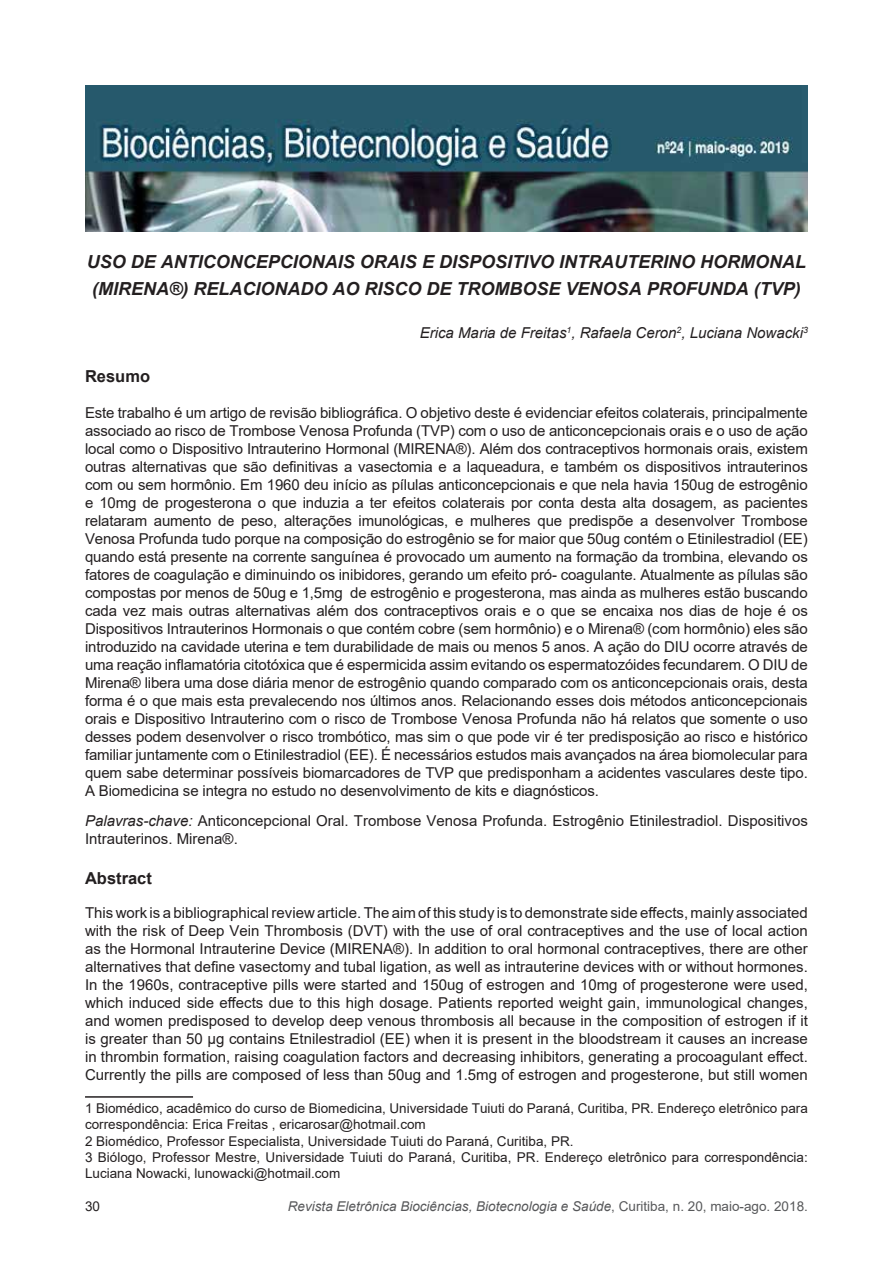
<style>
.page{position:relative;width:893px;height:1263px;background:#fff}
.page>*{position:absolute;margin:0;border:0;box-sizing:border-box;transform-origin:0 0}
.t1{font:italic 700 18px/27px "Arial";color:#231f20}
.t2{font:700 16.5px "Arial";color:#231f20}
.t3{font:15px/18px "Arial";color:#231f20;text-align:justify}
.t4{font:italic 15px "Arial";color:#231f20}
.t5{font:13.5px/16.2px "Arial";color:#231f20}
.t6{font:italic 13.5px "Arial";color:#57585a}
.s1{font-style:italic}
.s2{font-style:normal}
</style>
<div class="page">
<img style="left:85px;top:85px;width:723px;height:146px">
<hr style="left:85px;top:1096px;width:108px;height:2px;background:#231f20">
<p class="t1" style="left:87px;top:249px;width:721px">USO DE ANTICONCEPCIONAIS ORAIS E DISPOSITIVO INTRAUTERINO HORMONAL (MIRENA®) RELACIONADO AO RISCO DE TROMBOSE VENOSA PROFUNDA (TVP)</p>
<p class="t4" style="left:420px;top:323px;width:390px">Erica Maria de Freitas<sup>1</sup>, Rafaela Ceron<sup>2</sup>, Luciana Nowacki<sup>3</sup></p>
<p class="t2" style="left:85px;top:364px;width:67px">Resumo</p>
<p class="t3" style="left:85px;top:404px;width:724px">Este trabalho é um artigo de revisão bibliográfica. O objetivo deste é evidenciar efeitos colaterais, principalmente associado ao risco de Trombose Venosa Profunda (TVP) com o uso de anticoncepcionais orais e o uso de ação local como o Dispositivo Intrauterino Hormonal (MIRENA®). Além dos contraceptivos hormonais orais, existem outras alternativas que são definitivas a vasectomia e a laqueadura, e também os dispositivos intrauterinos com ou sem hormônio. Em 1960 deu início as pílulas anticoncepcionais e que nela havia 150ug de estrogênio e 10mg de progesterona o que induzia a ter efeitos colaterais por conta desta alta dosagem, as pacientes relataram aumento de peso, alterações imunológicas, e mulheres que predispõe a desenvolver Trombose Venosa Profunda tudo porque na composição do estrogênio se for maior que 50ug contém o Etinilestradiol (EE) quando está presente na corrente sanguínea é provocado um aumento na formação da trombina, elevando os fatores de coagulação e diminuindo os inibidores, gerando um efeito pró- coagulante. Atualmente as pílulas são compostas por menos de 50ug e 1,5mg de estrogênio e progesterona, mas ainda as mulheres estão buscando cada vez mais outras alternativas além dos contraceptivos orais e o que se encaixa nos dias de hoje é os Dispositivos Intrauterinos Hormonais o que contém cobre (sem hormônio) e o Mirena® (com hormônio) eles são introduzido na cavidade uterina e tem durabilidade de mais ou menos 5 anos. A ação do DIU ocorre através de uma reação inflamatória citotóxica que é espermicida assim evitando os espermatozóides fecundarem. O DIU de Mirena® libera uma dose diária menor de estrogênio quando comparado com os anticoncepcionais orais, desta forma é o que mais esta prevalecendo nos últimos anos. Relacionando esses dois métodos anticoncepcionais orais e Dispositivo Intrauterino com o risco de Trombose Venosa Profunda não há relatos que somente o uso desses podem desenvolver o risco trombótico, mas sim o que pode vir é ter predisposição ao risco e histórico familiar juntamente com o Etinilestradiol (EE). É necessários estudos mais avançados na área biomolecular para quem sabe determinar possíveis biomarcadores de TVP que predisponham a acidentes vasculares deste tipo.<br>A Biomedicina se integra no estudo no desenvolvimento de kits e diagnósticos.</p>
<p class="t3" style="left:85px;top:812px;width:724px"><span class="s1">Palavras-chave:</span> Anticoncepcional Oral. Trombose Venosa Profunda. Estrogênio Etinilestradiol. Dispositivos<br>Intrauterinos. Mirena®.</p>
<p class="t2" style="left:85px;top:866px;width:68px">Abstract</p>
<p class="t3" style="left:85px;top:904px;width:724px">This work is a bibliographical review article. The aim of this study is to demonstrate side effects, mainly associated with the risk of Deep Vein Thrombosis (DVT) with the use of oral contraceptives and the use of local action as the Hormonal Intrauterine Device (MIRENA®). In addition to oral hormonal contraceptives, there are other alternatives that define vasectomy and tubal ligation, as well as intrauterine devices with or without hormones.<br>In the 1960s, contraceptive pills were started and 150ug of estrogen and 10mg of progesterone were used, which induced side effects due to this high dosage. Patients reported weight gain, immunological changes, and women predisposed to develop deep venous thrombosis all because in the composition of estrogen if it is greater than 50 μg contains Etnilestradiol (EE) when it is present in the bloodstream it causes an increase in thrombin formation, raising coagulation factors and decreasing inhibitors, generating a procoagulant effect.<br>Currently the pills are composed of less than 50ug and 1.5mg of estrogen and progesterone, but still women</p>
<p class="t5" style="left:85px;top:1100px;width:724px">1 Biomédico, acadêmico do curso de Biomedicina, Universidade Tuiuti do Paraná, Curitiba, PR. Endereço eletrônico para correspondência: Erica Freitas , ericarosar@hotmail.com<br>2 Biomédico, Professor Especialista, Universidade Tuiuti do Paraná, Curitiba, PR.<br>3 Biólogo, Professor Mestre, Universidade Tuiuti do Paraná, Curitiba, PR. Endereço eletrônico para correspondência:<br>Luciana Nowacki, lunowacki@hotmail.com</p>
<p class="t5" style="left:85px;top:1198px;width:17px">30</p>
<p class="t6" style="left:288px;top:1197px;width:522px">Revista Eletrônica Biociências, Biotecnologia e Saúde<span class="s2">, Curitiba, n. 20, maio-ago. 2018.</span></p>
</div>
